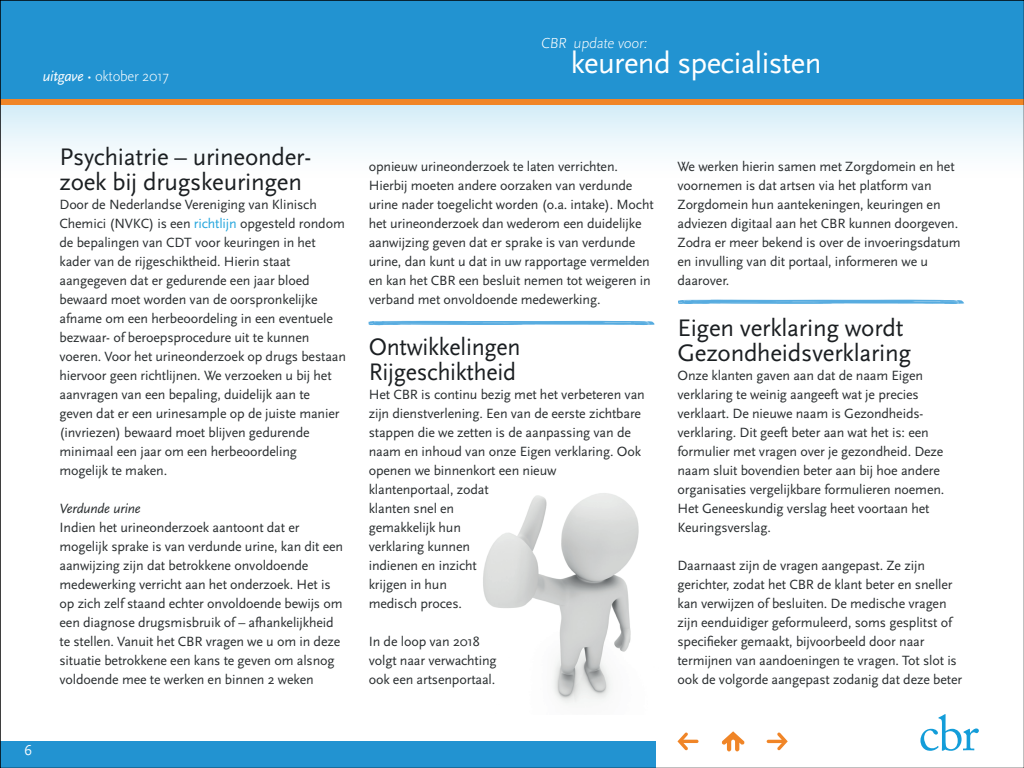
<style>
.page{position:relative;width:1024px;height:768px;background:#fff}
.page>*{position:absolute;margin:0;border:0;box-sizing:border-box;transform-origin:0 0}
.t1{font:30.9px "Scala Sans Pro";letter-spacing:-.02em;color:#fff}
.t2{font:25px/25px "Scala Sans Pro";letter-spacing:-.01em;color:#1b1f22}
.t3{font:25px/25px "Scala Sans Pro";letter-spacing:-.01em;color:#1b1f22;scale:.96 1}
.t4{font:300 15.2px "Scala Sans Pro";color:#fff}
.t5{font:300 15px "Scala Sans Pro";letter-spacing:-.02em;color:#fff}
.t6{font:15px "Scala Sans Pro";color:#fff}
.t7{font:14px/19px "Scala Sans Pro";letter-spacing:-.01em;color:#292d2f}
.t8{font:italic 14px "Scala Sans Pro";letter-spacing:-.01em;color:#292d2f}
.s1{font-weight:400;font-style:italic}
.s2{color:#24a5dd}
</style>
<div class="page">
<svg style="left:2px;top:105px;width:1020px;height:48px"></svg>
<div style="left:0;top:0;width:1024px;height:102px;background:#2293d1"></div>
<div style="left:0;top:741px;width:655px;height:27px;background:#2293d1"></div>
<div style="left:0;top:99px;width:1024px;height:6px;background:#f08527"></div>
<svg style="left:722px;top:731px;width:23px;height:20px"></svg>
<svg style="left:677px;top:732px;width:22px;height:18px"></svg>
<svg style="left:920px;top:714px;width:59px;height:37px"></svg>
<svg style="left:767px;top:732px;width:21px;height:18px"></svg>
<img style="left:483px;top:493px;width:156px;height:211px">
<svg style="left:368px;top:321px;width:287px;height:4px"></svg>
<svg style="left:678px;top:300px;width:287px;height:4px"></svg>
<p class="t5" style="left:43px;top:66px;width:128px"><span class="s1">uitgave</span> • oktober 2017</p>
<p class="t4" style="left:541px;top:33px;width:110px">CBR update voor:</p>
<h1 class="t1" style="left:571px;top:42px;width:252px">keurend specialisten</h1>
<p class="t6" style="left:24px;top:740px;width:10px">6</p>
<h2 class="t2" style="left:60px;top:143px;width:251px">Psychiatrie – urineonder&shy;zoek bij drugskeuringen</h2>
<p class="t7" style="left:60px;top:194px;width:288px">Door de Nederlandse Vereniging van Klinisch Chemici (NVKC) is een <span class="s2">richtlijn</span> opgesteld rondom de bepalingen van CDT voor keuringen in het kader van de rijgeschiktheid. Hierin staat aangegeven dat er gedurende een jaar bloed bewaard moet worden van de oorspronkelijke afname om een herbeoordeling in een eventuele bezwaar- of beroepsprocedure uit te kunnen voeren. Voor het urineonderzoek op drugs bestaan hiervoor geen richtlijnen. We verzoeken u bij het aanvragen van een bepaling, duidelijk aan te geven dat er een urinesample op de juiste manier (invriezen) bewaard moet blijven gedurende minimaal een jaar om een herbeoordeling mogelijk te maken.</p>
<p class="t8" style="left:60px;top:499px;width:83px">Verdunde urine</p>
<p class="t7" style="left:60px;top:517px;width:285px">Indien het urineonderzoek aantoont dat er mogelijk sprake is van verdunde urine, kan dit een aanwijzing zijn dat betrokkene onvoldoende medewerking verricht aan het onderzoek. Het is op zich zelf staand echter onvoldoende bewijs om een diagnose drugsmisbruik of – afhankelijkheid te stellen. Vanuit het CBR vragen we u om in deze situatie betrokkene een kans te geven om alsnog voldoende mee te werken en binnen 2 weken</p>
<p class="t7" style="left:369px;top:156px;width:286px">opnieuw urineonderzoek te laten verrichten.<br>Hierbij moeten andere oorzaken van verdunde urine nader toegelicht worden (o.a. intake). Mocht het urineonderzoek dan wederom een duidelijke aanwijzing geven dat er sprake is van verdunde urine, dan kunt u dat in uw rapportage vermelden en kan het CBR een besluit nemen tot weigeren in verband met onvoldoende medewerking.</p>
<h2 class="t3" style="left:369px;top:333px;width:160px">Ontwikkelingen<br>Rijgeschiktheid</h2>
<p class="t7" style="left:369px;top:384px;width:278px">Het CBR is continu bezig met het verbeteren van zijn dienstverlening. Een van de eerste zichtbare stappen die we zetten is de aanpassing van de naam en inhoud van onze Eigen verklaring. Ook openen we binnenkort een nieuw klantenportaal, zodat<br>klanten snel en<br>gemakkelijk hun<br>verklaring kunnen<br>indienen en inzicht<br>krijgen in hun<br>medisch proces.</p>
<p class="t7" style="left:369px;top:631px;width:130px">In de loop van 2018 volgt naar verwachting ook een artsenportaal.</p>
<p class="t7" style="left:677px;top:156px;width:285px">We werken hierin samen met Zorgdomein en het voornemen is dat artsen via het platform van Zorgdomein hun aantekeningen, keuringen en adviezen digitaal aan het CBR kunnen doorgeven.<br>Zodra er meer bekend is over de invoeringsdatum en invulling van dit portaal, informeren we u daarover.</p>
<h2 class="t2" style="left:677px;top:314px;width:235px">Eigen verklaring wordt<br>Gezondheidsverklaring</h2>
<p class="t7" style="left:677px;top:365px;width:268px">Onze klanten gaven aan dat de naam Eigen verklaring te weinig aangeeft wat je precies verklaart. De nieuwe naam is Gezondheids&shy;verklaring. Dit geeft beter aan wat het is: een formulier met vragen over je gezondheid. Deze naam sluit bovendien beter aan bij hoe andere organisaties vergelijkbare formulieren noemen.<br>Het Geneeskundig verslag heet voortaan het Keuringsverslag.</p>
<p class="t7" style="left:677px;top:555px;width:286px">Daarnaast zijn de vragen aangepast. Ze zijn gerichter, zodat het CBR de klant beter en sneller kan verwijzen of besluiten. De medische vragen zijn eenduidiger geformuleerd, soms gesplitst of specifieker gemaakt, bijvoorbeeld door naar termijnen van aandoeningen te vragen. Tot slot is ook de volgorde aangepast zodanig dat deze beter</p>
</div>
